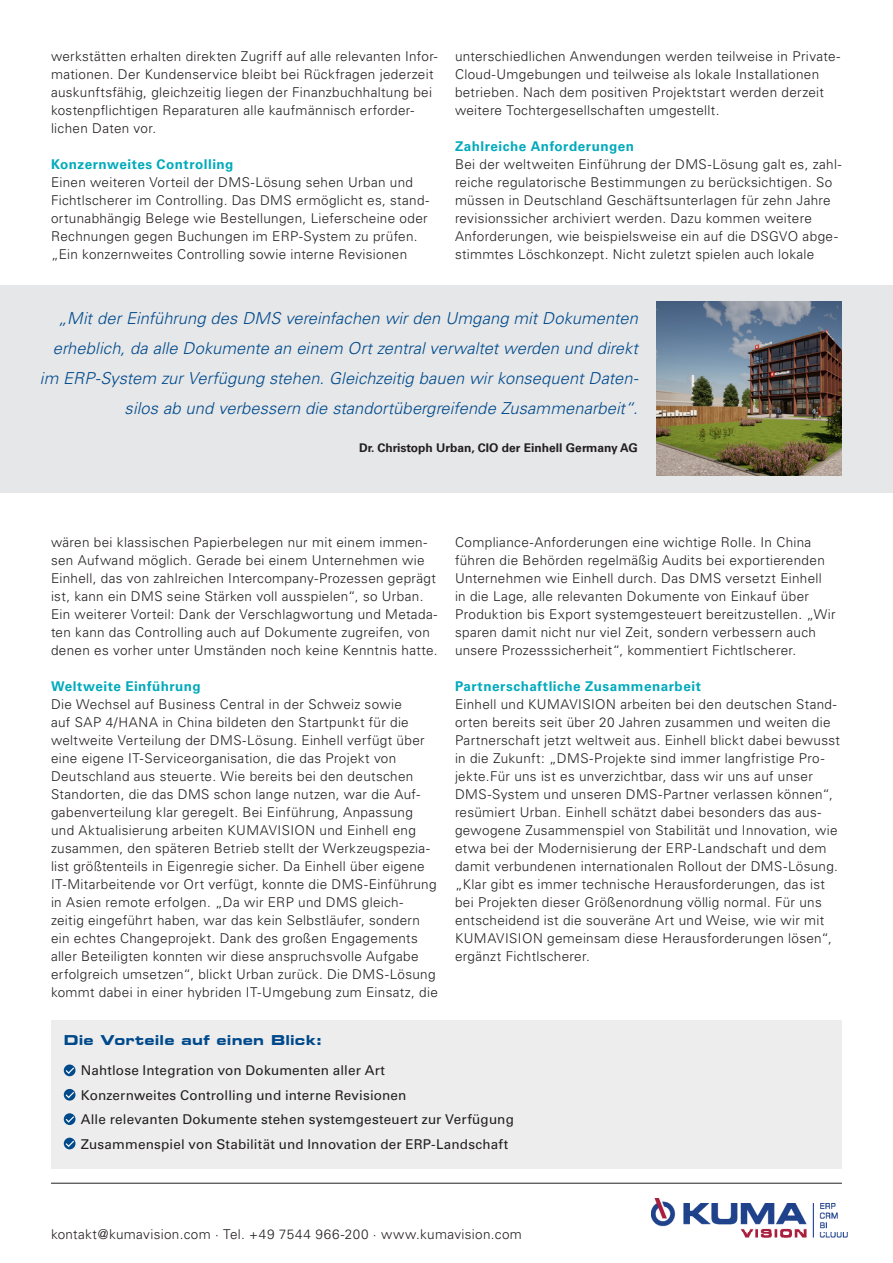
<style>
.page{position:relative;width:893px;height:1263px;background:#fff}
.page>*{position:absolute;margin:0;border:0;box-sizing:border-box;transform-origin:0 0}
.Zitat{font:italic 300 16.5px/30px "Univers LT Std";letter-spacing:.01em;color:#004a8b;text-align:right}
.Fließtext_Univers_45{font:300 13.5px/18px "Univers LT Std";letter-spacing:.025em;color:#231f20}
.t1{font:13.5px "Univers LT Std";letter-spacing:.01em;color:#231f20}
.Headline_im_Fließtex{font:700 13.5px "Univers LT Std";letter-spacing:.035em;color:#00aabc}
.Adresszeile_RS{font:300 13.5px "Univers LT Std";letter-spacing:.025em;color:#231f20}
.t2{font:700 expanded 13.5px "Square 721 BT";letter-spacing:.02em;color:#004a8b}
.t3{font:700 12px "Univers LT Std";color:#231f20}
</style>
<div class="page">
<div style="left:0;top:285px;width:893px;height:208px;background:#e6e7e9"></div>
<img style="left:657px;top:302px;width:185px;height:174px">
<div style="left:51px;top:1020px;width:791px;height:149px;background:#ededee"></div>
<img style="left:652px;top:1198px;width:195px;height:40px">
<hr style="left:51px;top:1183px;width:791px;height:1px;background:#231f20">
<svg style="left:64px;top:1064px;width:11px;height:12px"></svg>
<svg style="left:66px;top:1067px;width:8px;height:7px"></svg>
<div style="left:64px;top:1089px;width:11px;height:11px;background:#004a8b;border-radius:50%"></div>
<svg style="left:66px;top:1092px;width:8px;height:6px"></svg>
<svg style="left:64px;top:1113px;width:11px;height:12px"></svg>
<svg style="left:66px;top:1116px;width:8px;height:6px"></svg>
<div style="left:64px;top:1138px;width:11px;height:11px;background:#004a8b;border-radius:50%"></div>
<svg style="left:66px;top:1140px;width:8px;height:7px"></svg>
<p class="Fließtext_Univers_45" style="left:51px;top:47px;width:388px">werkstätten erhalten direkten Zugriff auf alle relevanten Infor&shy;mationen. Der Kundenservice bleibt bei Rückfragen jederzeit auskunftsfähig, gleichzeitig liegen der Finanzbuchhaltung bei kostenpflichtigen Reparaturen alle kaufmännisch erforder&shy;lichen Daten vor.</p>
<p class="Headline_im_Fließtex" style="left:51px;top:156px;width:184px">Konzernweites Controlling</p>
<p class="Fließtext_Univers_45" style="left:51px;top:173px;width:380px">Einen weiteren Vorteil der DMS-Lösung sehen Urban und Fichtlscherer im Controlling. Das DMS ermöglicht es, stand&shy;ortunabhängig Belege wie Bestellungen, Lieferscheine oder Rechnungen gegen Buchungen im ERP-System zu prüfen.</p>
<p class="Fließtext_Univers_45" style="left:51px;top:245px;width:358px">„Ein konzernweites Controlling sowie interne Revisionen</p>
<p class="Fließtext_Univers_45" style="left:455px;top:47px;width:387px">unterschiedlichen Anwendungen werden teilweise in Private-Cloud-Umgebungen und teilweise als lokale Installationen betrieben. Nach dem positiven Projektstart werden derzeit weitere Tochtergesellschaften umgestellt.</p>
<p class="Headline_im_Fließtex" style="left:455px;top:138px;width:181px">Zahlreiche Anforderungen</p>
<p class="Fließtext_Univers_45" style="left:455px;top:155px;width:388px">Bei der weltweiten Einführung der DMS-Lösung galt es, zahl&shy;reiche regulatorische Bestimmungen zu berücksichtigen. So müssen in Deutschland Geschäftsunterlagen für zehn Jahre revisionssicher archiviert werden. Dazu kommen weitere</p>
<p class="Fließtext_Univers_45" style="left:455px;top:227px;width:384px">Anforderungen, wie beispielsweise ein auf die DSGVO abge&shy;stimmtes Löschkonzept. Nicht zuletzt spielen auch lokale</p>
<p class="Zitat" style="left:40px;top:303px;width:600px">„Mit der Einführung des DMS vereinfachen wir den Umgang mit Dokumenten erheblich, da alle Dokumente an einem Ort zentral verwaltet werden und direkt im ERP-System zur Verfügung stehen. Gleichzeitig bauen wir konsequent Daten&shy;silos ab und verbessern die standortübergreifende Zusammenarbeit“.</p>
<p class="t3" style="left:359px;top:441px;width:280px">Dr. Christoph Urban, CIO der Einhell Germany AG</p>
<p class="Fließtext_Univers_45" style="left:51px;top:533px;width:388px">wären bei klassischen Papierbelegen nur mit einem immen&shy;sen Aufwand möglich. Gerade bei einem Unternehmen wie Einhell, das von zahlreichen Intercompany-Prozessen geprägt ist, kann ein DMS seine Stärken voll ausspielen“, so Urban.<br>Ein weiterer Vorteil: Dank der Verschlagwortung und Metada&shy;ten kann das Controlling auch auf Dokumente zugreifen, von denen es vorher unter Umständen noch keine Kenntnis hatte.</p>
<p class="Headline_im_Fließtex" style="left:51px;top:678px;width:151px">Weltweite Einführung</p>
<p class="Fließtext_Univers_45" style="left:51px;top:695px;width:388px">Die Wechsel auf Business Central in der Schweiz sowie<br>auf SAP 4/HANA in China bildeten den Startpunkt für die weltweite Verteilung der DMS-Lösung. Einhell verfügt über eine eigene IT-Serviceorganisation, die das Projekt von Deutschland aus steuerte. Wie bereits bei den deutschen Standorten, die das DMS schon lange nutzen, war die Auf&shy;gabenverteilung klar geregelt. Bei Einführung, Anpassung und Aktualisierung arbeiten KUMAVISION und Einhell eng zusammen, den späteren Betrieb stellt der Werkzeugspezia&shy;list größtenteils in Eigenregie sicher. Da Einhell über eigene IT-Mitarbeitende vor Ort verfügt, konnte die DMS-Einführung in Asien remote erfolgen. „Da wir ERP und DMS gleich&shy;zeitig eingeführt haben, war das kein Selbstläufer, sondern ein echtes Changeprojekt. Dank des großen Engagements aller Beteiligten konnten wir diese anspruchsvolle Aufgabe erfolgreich umsetzen“, blickt Urban zurück. Die DMS-Lösung kommt dabei in einer hybriden IT-Umgebung zum Einsatz, die</p>
<p class="Fließtext_Univers_45" style="left:455px;top:533px;width:382px">Compliance-Anforderungen eine wichtige Rolle. In China führen die Behörden regelmäßig Audits bei exportierenden Unternehmen wie Einhell durch. Das DMS versetzt Einhell in die Lage, alle relevanten Dokumente von Einkauf über Produktion bis Export systemgesteuert bereitzustellen. „Wir sparen damit nicht nur viel Zeit, sondern verbessern auch unsere Prozesssicherheit“, kommentiert Fichtlscherer.</p>
<p class="Headline_im_Fließtex" style="left:455px;top:678px;width:247px">Partnerschaftliche Zusammenarbeit</p>
<p class="Fließtext_Univers_45" style="left:455px;top:695px;width:387px">Einhell und KUMAVISION arbeiten bei den deutschen Stand&shy;orten bereits seit über 20 Jahren zusammen und weiten die Partnerschaft jetzt weltweit aus. Einhell blickt dabei bewusst in die Zukunft: „DMS-Projekte sind immer langfristige Pro&shy;jekte.Für uns ist es unverzichtbar, dass wir uns auf unser DMS-System und unseren DMS-Partner verlassen können“, resümiert Urban. Einhell schätzt dabei besonders das aus&shy;gewogene Zusammenspiel von Stabilität und Innovation, wie etwa bei der Modernisierung der ERP-Landschaft und dem damit verbundenen internationalen Rollout der DMS-Lösung. „Klar gibt es immer technische Herausforderungen, das ist bei Projekten dieser Größenordnung völlig normal. Für uns entscheidend ist die souveräne Art und Weise, wie wir mit KUMAVISION gemeinsam diese Herausforderungen lösen“, ergänzt Fichtlscherer.</p>
<p class="t2" style="left:64px;top:1032px;width:260px">Die Vorteile auf einen Blick:</p>
<p class="t1" style="left:81px;top:1063px;width:306px">Nahtlose Integration von Dokumenten aller Art</p>
<p class="t1" style="left:81px;top:1087px;width:327px">Konzernweites Controlling und interne Revisionen</p>
<p class="t1" style="left:81px;top:1111px;width:435px">Alle relevanten Dokumente stehen systemgesteuert zur Verfügung</p>
<p class="t1" style="left:81px;top:1136px;width:429px">Zusammenspiel von Stabilität und Innovation der ERP-Landschaft</p>
<p class="Adresszeile_RS" style="left:51px;top:1226px;width:472px">kontakt@kumavision.com · Tel. +49 7544 966-200 · www.kumavision.com</p>
</div>
